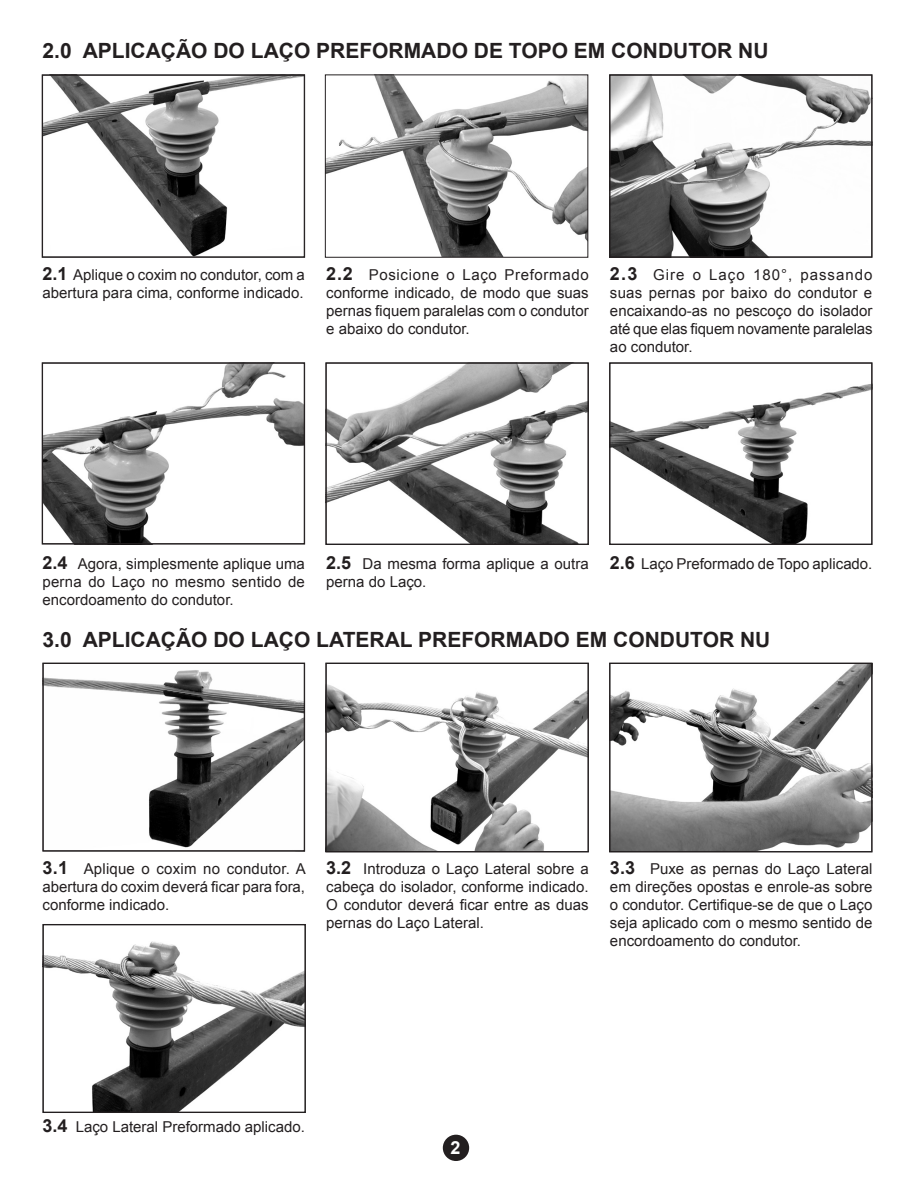
<style>
.page{position:relative;width:915px;height:1191px;background:#fff}
.page>*{position:absolute;margin:0;border:0;box-sizing:border-box;transform-origin:0 0}
.t1{font:700 21px "Arial";color:#231f20}
.t2{font:700 18px "Arial";color:#fff}
.t3{font:15px/18px "Arial";color:#231f20;text-align:justify}
.s1{font-weight:700;font-size:18px}
</style>
<div class="page">
<div style="left:442px;top:1134px;width:27px;height:27px;background:#231f20;border-radius:50%"></div>
<img style="left:44px;top:365px;width:258px;height:177px">
<div style="left:42px;top:363px;width:262px;height:181px;border:1px solid #231f20"></div>
<img style="left:328px;top:365px;width:258px;height:177px">
<div style="left:326px;top:363px;width:262px;height:181px;border:1px solid #231f20"></div>
<img style="left:611px;top:384px;width:258px;height:158px">
<div style="left:609px;top:363px;width:262px;height:181px;border:1px solid #231f20"></div>
<img style="left:328px;top:684px;width:258px;height:166px">
<div style="left:326px;top:663px;width:262px;height:189px;border:1px solid #231f20"></div>
<img style="left:611px;top:665px;width:258px;height:185px">
<div style="left:609px;top:663px;width:262px;height:189px;border:1px solid #231f20"></div>
<img style="left:45px;top:670px;width:257px;height:178px">
<div style="left:43px;top:663px;width:261px;height:188px;border:1px solid #231f20"></div>
<img style="left:45px;top:941px;width:258px;height:169px">
<div style="left:43px;top:924px;width:262px;height:188px;border:1px solid #231f20"></div>
<img style="left:44px;top:77px;width:256px;height:178px">
<div style="left:42px;top:75px;width:262px;height:182px;border:1px solid #231f20"></div>
<img style="left:327px;top:76px;width:259px;height:180px">
<div style="left:325px;top:74px;width:263px;height:184px;border:1px solid #231f20"></div>
<img style="left:611px;top:77px;width:258px;height:178px">
<div style="left:609px;top:75px;width:262px;height:182px;border:1px solid #231f20"></div>
<p class="t1" style="left:43px;top:36px;width:727px">2.0 APLICAÇÃO DO LAÇO PREFORMADO DE TOPO EM CONDUTOR NU</p>
<p class="t3" style="left:43px;top:266px;width:264px"><span class="s1">2.1</span> Aplique o coxim no condutor, com a abertura para cima, conforme indicado.</p>
<p class="t3" style="left:326px;top:266px;width:264px"><span class="s1">2.2</span> Posicione o Laço Preformado conforme indicado, de modo que suas pernas fiquem paralelas com o condutor e abaixo do condutor.</p>
<p class="t3" style="left:609px;top:266px;width:264px"><span class="s1">2.3</span> Gire o Laço 180°, passando suas pernas por baixo do condutor e encaixando‑as no pescoço do isolador até que elas fiquem novamente paralelas ao condutor.</p>
<p class="t3" style="left:43px;top:555px;width:264px"><span class="s1">2.4</span> Agora, simplesmente aplique uma perna do Laço no mesmo sentido de encordoamento do condutor.</p>
<p class="t1" style="left:43px;top:625px;width:729px">3.0 APLICAÇÃO DO LAÇO LATERAL PREFORMADO EM CONDUTOR NU</p>
<p class="t3" style="left:326px;top:555px;width:264px"><span class="s1">2.5</span> Da mesma forma aplique a outra perna do Laço.</p>
<p class="t3" style="left:609px;top:555px;width:264px"><span class="s1">2.6</span> Laço Preformado de Topo aplicado.</p>
<p class="t3" style="left:43px;top:859px;width:265px"><span class="s1">3.1</span> Aplique o coxim no condutor. A abertura do coxim deverá ficar para fora, conforme indicado.</p>
<p class="t3" style="left:326px;top:859px;width:264px"><span class="s1">3.2</span> Introduza o Laço Lateral sobre a cabeça do isolador, conforme indicado.<br>O condutor deverá ficar entre as duas pernas do Laço Lateral.</p>
<p class="t3" style="left:609px;top:859px;width:264px"><span class="s1">3.3</span> Puxe as pernas do Laço Lateral em direções opostas e enrole‑as sobre o condutor. Certifique‑se de que o Laço seja aplicado com o mesmo sentido de encordoamento do condutor.</p>
<p class="t3" style="left:43px;top:1117px;width:264px"><span class="s1">3.4</span> Laço Lateral Preformado aplicado.</p>
<p class="t2" style="left:450px;top:1135px;width:12px">2</p>
</div>
